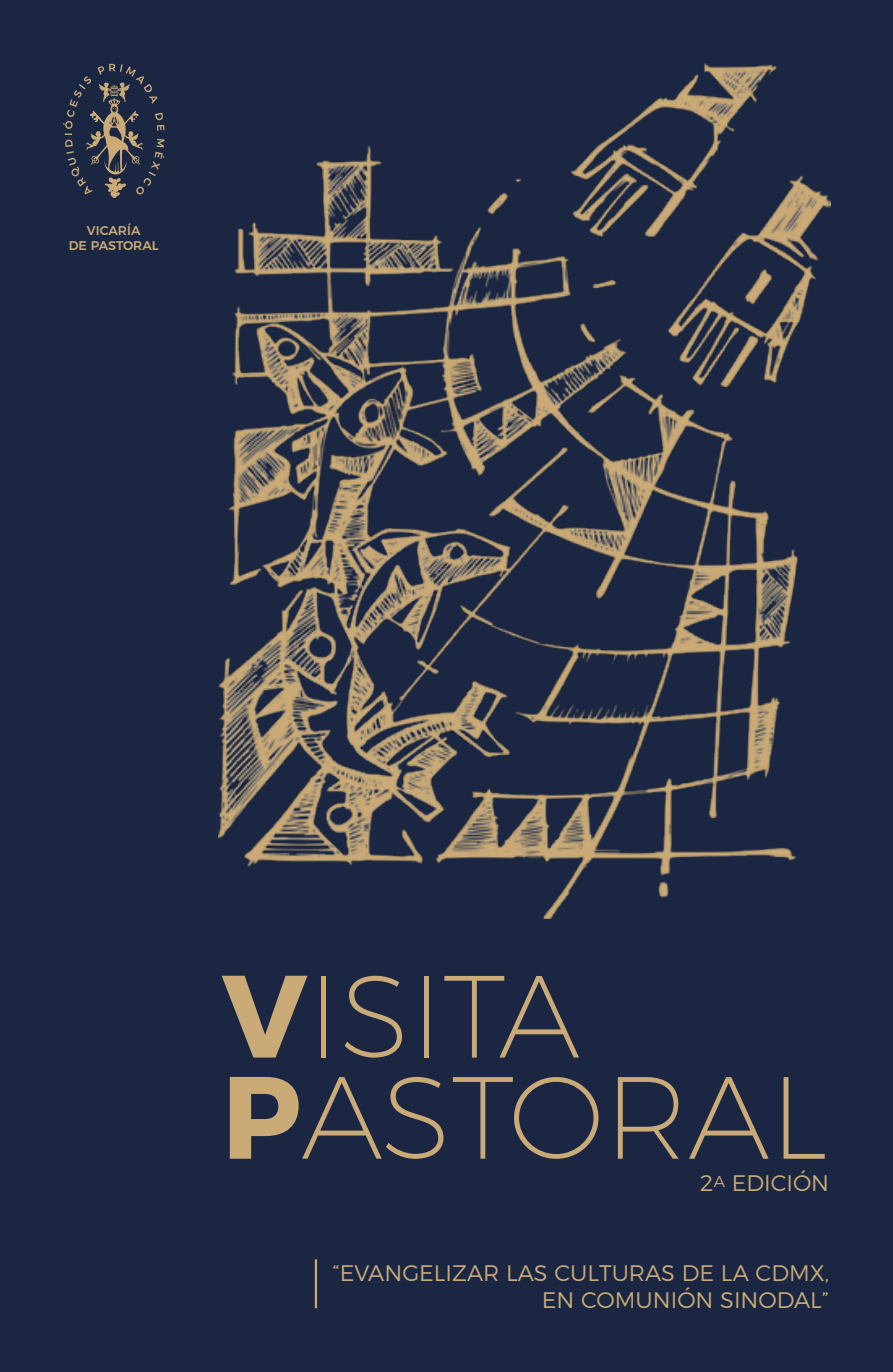
<style>
.page{position:relative;width:893px;height:1372px;background:#fff}
.page>*{position:absolute;margin:0;border:0;box-sizing:border-box;transform-origin:0 0}
.t1{font:200 116.77px/101.2px "Montserrat";color:#caab78}
.t2{font:300 22.5px/27px "Montserrat";color:#caab78;text-align:right}
.t3{font:500 12.6px/15.3px "Montserrat";color:#caab78;text-align:center}
.s1{font-weight:700}
</style>
<div class="page">
<div style="left:0;top:0;width:893px;height:1371px;background:#1b2742"></div>
<svg style="left:63px;top:64px;width:101px;height:134px"></svg>
<img style="left:219px;top:64px;width:612px;height:854px">
<hr style="left:315px;top:1259px;width:2px;height:48px;background:#caab78">
<p class="t3" style="left:69px;top:222px;width:92px">VICARÍA<br>DE PASTORAL</p>
<h1 class="t1" style="left:222px;top:955px;width:608px"><span class="s1">V</span>ISITA<br><span class="s1">P</span>ASTORAL</h1>
<p class="t2" style="left:700px;top:1167px;width:131px">2<sup>A</sup> EDICIÓN</p>
<p class="t2" style="left:332px;top:1257px;width:498px">“EVANGELIZAR LAS CULTURAS DE LA CDMX,<br>EN COMUNIÓN SINODAL”</p>
</div>
